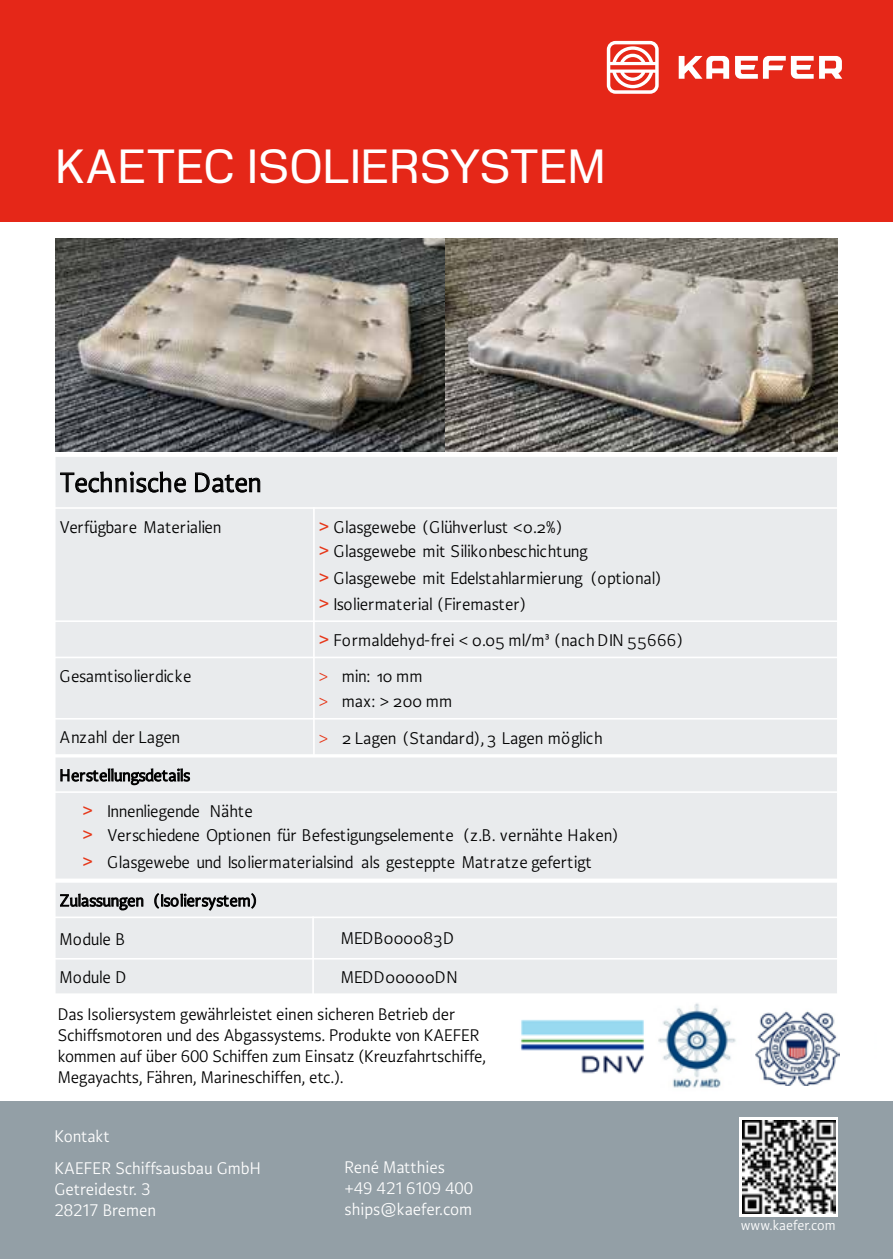
<style>
.page{position:relative;width:893px;height:1259px;background:#fff}
.page>*{position:absolute;margin:0;border:0;box-sizing:border-box;transform-origin:0 0}
.t1{font:600 48px "Kaefer Headline";letter-spacing:.015em;color:#fff}
.t2{font:28.8px "Kaefer Copy";letter-spacing:-.015em;color:#000}
.t3{font:18px/21px "Kaefer Copy";letter-spacing:-.01em;color:#000}
.t4{font:18px/21px "Kaefer Copy";color:#fff}
.t5{font:18px/24.9px "Kaefer Copy";letter-spacing:.01em;color:#000}
.t6{font:18px "Kaefer Copy";letter-spacing:.025em;color:#000}
.t7{font:17.7px "Kaefer Copy";letter-spacing:-.02em;color:#000}
.t8{font:15px "Kaefer Copy";color:#fff}
.s1{font-family:"Arial";color:#e63719}
.s2{color:#e63719}
</style>
<div class="page">
<div style="left:0;top:1101px;width:893px;height:158px;background:#939fa6"></div>
<div style="left:0;top:0;width:893px;height:221px;background:#e52718"></div>
<svg style="left:679px;top:56px;width:50px;height:23px"></svg>
<svg style="left:735px;top:56px;width:107px;height:23px"></svg>
<svg style="left:607px;top:41px;width:52px;height:53px"></svg>
<svg style="left:739px;top:1117px;width:99px;height:99px"></svg>
<img style="left:742px;top:1120px;width:93px;height:93px">
<img style="left:55px;top:239px;width:782px;height:212px">
<img style="left:521px;top:1003px;width:289px;height:85px">
<img style="left:756px;top:1008px;width:84px;height:77px">
<div style="left:55px;top:456px;width:783px;height:52px;background:#e9ebed"></div>
<div style="left:55px;top:508px;width:259px;height:113px;background:#e9ebed"></div>
<div style="left:314px;top:508px;width:524px;height:113px;background:#e9ebed"></div>
<div style="left:55px;top:621px;width:259px;height:36px;background:#e9ebed"></div>
<div style="left:314px;top:621px;width:524px;height:36px;background:#e9ebed"></div>
<div style="left:55px;top:657px;width:259px;height:62px;background:#e9ebed"></div>
<div style="left:314px;top:657px;width:524px;height:62px;background:#e9ebed"></div>
<div style="left:55px;top:719px;width:259px;height:36px;background:#e9ebed"></div>
<div style="left:314px;top:719px;width:524px;height:36px;background:#e9ebed"></div>
<hr style="left:313px;top:507px;width:2px;height:249px;background:#fff">
<hr style="left:54px;top:507px;width:785px;height:2px;background:#fff">
<hr style="left:54px;top:620px;width:785px;height:2px;background:#fff">
<hr style="left:54px;top:656px;width:785px;height:2px;background:#fff">
<hr style="left:54px;top:718px;width:785px;height:1px;background:#fff">
<hr style="left:54px;top:455px;width:2px;height:301px;background:#fff">
<hr style="left:837px;top:455px;width:2px;height:301px;background:#fff">
<hr style="left:54px;top:455px;width:785px;height:2px;background:#fff">
<hr style="left:54px;top:754px;width:785px;height:2px;background:#fff">
<svg style="left:60px;top:471px;width:126px;height:22px"></svg>
<svg style="left:195px;top:472px;width:66px;height:21px"></svg>
<div style="left:55px;top:756px;width:783px;height:36px;background:#e9ebed"></div>
<div style="left:55px;top:792px;width:783px;height:87px;background:#e9ebed"></div>
<hr style="left:54px;top:791px;width:785px;height:2px;background:#fff">
<hr style="left:54px;top:756px;width:2px;height:124px;background:#fff">
<hr style="left:837px;top:756px;width:2px;height:124px;background:#fff">
<hr style="left:54px;top:756px;width:785px;height:1px;background:#fff">
<hr style="left:54px;top:878px;width:785px;height:2px;background:#fff">
<svg style="left:60px;top:768px;width:130px;height:17px"></svg>
<div style="left:55px;top:882px;width:783px;height:35px;background:#e9ebed"></div>
<div style="left:55px;top:917px;width:258px;height:41px;background:#e9ebed"></div>
<div style="left:313px;top:917px;width:525px;height:41px;background:#e9ebed"></div>
<div style="left:55px;top:958px;width:258px;height:36px;background:#e9ebed"></div>
<div style="left:313px;top:958px;width:525px;height:36px;background:#e9ebed"></div>
<hr style="left:312px;top:916px;width:2px;height:79px;background:#fff">
<hr style="left:54px;top:916px;width:785px;height:2px;background:#fff">
<hr style="left:54px;top:958px;width:785px;height:1px;background:#fff">
<hr style="left:54px;top:881px;width:2px;height:114px;background:#fff">
<hr style="left:837px;top:881px;width:2px;height:114px;background:#fff">
<hr style="left:54px;top:993px;width:785px;height:2px;background:#fff">
<svg style="left:60px;top:893px;width:83px;height:17px"></svg>
<svg style="left:154px;top:893px;width:102px;height:18px"></svg>
<h1 class="t1" style="left:56px;top:139px;width:551px">KAETEC ISOLIERSYSTEM</h1>
<h2 class="t2" style="left:59px;top:467px;width:204px">Technische Daten</h2>
<p class="t3" style="left:59px;top:516px;width:164px">Verfügbare Materialien</p>
<p class="t3" style="left:319px;top:514px;width:344px;line-height:25.8px"><span class="s1">&gt;</span> Glasgewebe (Glühverlust &lt;0.2%)<br><span class="s1">&gt;</span> Glasgewebe mit Silikonbeschichtung<br><span class="s1">&gt;</span> Glasgewebe mit Edelstahlarmierung (optional) <span class="s1">&gt;</span> Isoliermaterial (Firemaster)</p>
<p class="t5" style="left:319px;top:628px;width:366px"><span class="s1">&gt;</span> Formaldehyd-frei &lt; 0.05 ml/m³ (nach DIN 55666)</p>
<p class="t3" style="left:59px;top:666px;width:134px">Gesamtisolierdicke</p>
<p class="t5" style="left:319px;top:664px;width:135px"><span class="s2">&gt;</span> min: 10 mm<br><span class="s2">&gt;</span> max: &gt; 200 mm</p>
<p class="t3" style="left:59px;top:727px;width:122px">Anzahl der Lagen</p>
<p class="t3" style="left:319px;top:727px;width:286px"><span class="s2">&gt;</span> 2 Lagen (Standard), 3 Lagen möglich</p>
<p class="t7" style="left:59px;top:765px;width:133px">Herstellungsdetails</p>
<p class="t3" style="left:83px;top:798px;width:537px;line-height:25.5px"><span class="s1">&gt;</span> Innenliegende Nähte<br><span class="s1">&gt;</span> Verschiedene Optionen für Befestigungselemente (z.B. vernähte Haken) <span class="s1">&gt;</span> Glasgewebe und Isoliermaterialsind als gesteppte Matratze gefertigt</p>
<p class="t7" style="left:59px;top:891px;width:199px">Zulassungen (Isoliersystem)</p>
<p class="t3" style="left:59px;top:928px;width:67px">Module B</p>
<p class="t6" style="left:341px;top:928px;width:115px">MEDB000083D</p>
<p class="t3" style="left:59px;top:967px;width:68px">Module D</p>
<p class="t6" style="left:341px;top:967px;width:118px">MEDD00000DN</p>
<p class="t3" style="left:58px;top:1003px;width:430px">Das Isoliersystem gewährleistet einen sicheren Betrieb der Schiffsmotoren und des Abgassystems. Produkte von KAEFER kommen auf über 600 Schiffen zum Einsatz (Kreuzfahrtschiffe, Megayachts, Fähren, Marineschiffen, etc.).</p>
<p class="t4" style="left:54px;top:1120px;width:208px;line-height:31.5px">Kontakt<br>KAEFER Schiffsausbau GmbH</p>
<p class="t4" style="left:54px;top:1178px;width:103px">Getreidestr. 3<br>28217 Bremen</p>
<p class="t4" style="left:344px;top:1157px;width:130px">René Matthies +49 421 6109 400 ships@kaefer.com</p>
<p class="t8" style="left:741px;top:1217px;width:96px">www.kaefer.com</p>
</div>
